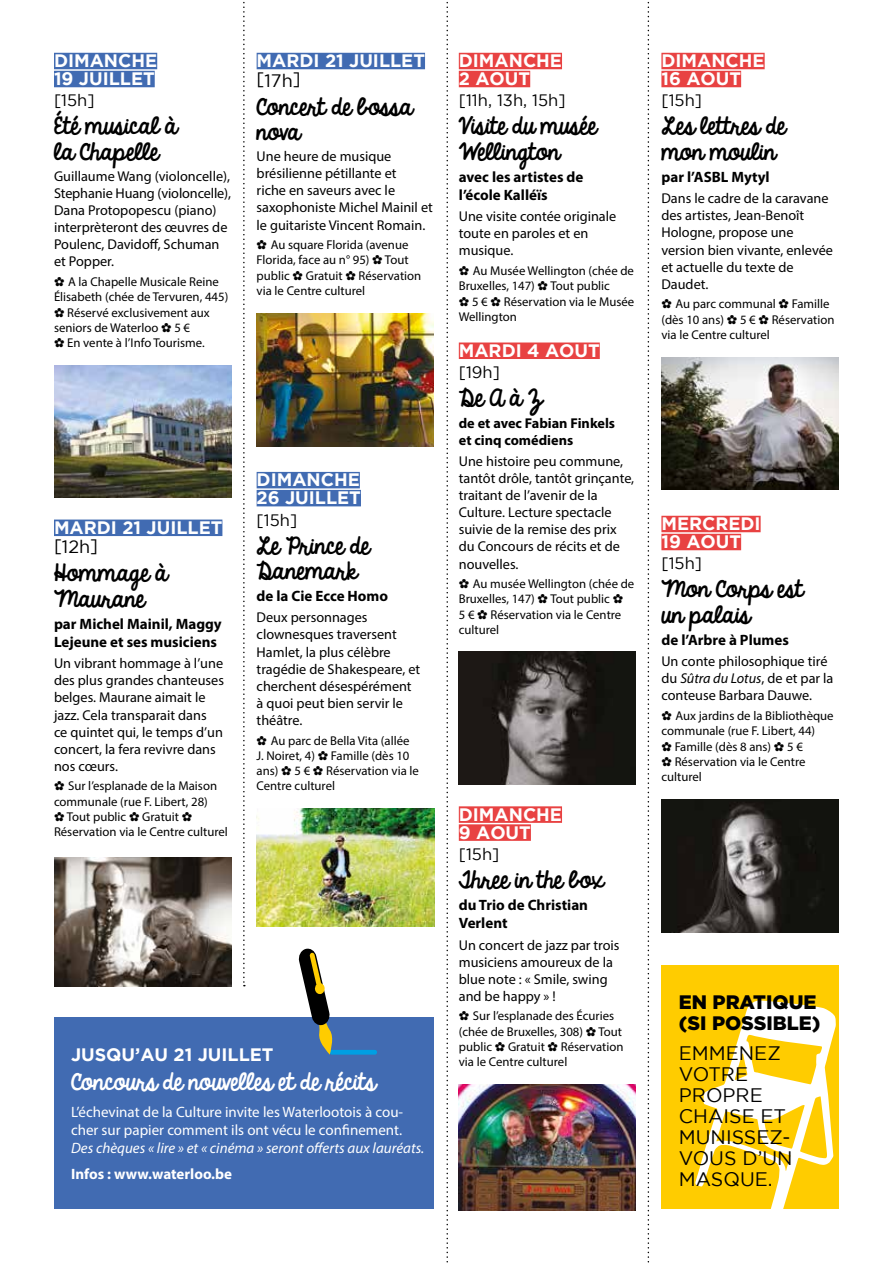
<style>
.page{position:relative;width:893px;height:1263px;background:#fff}
.page>*{position:absolute;margin:0;border:0;box-sizing:border-box;transform-origin:0 0}
.t1{font:21px/25.2px "KG Always A Good Time";color:#000}
.t2{font:21px "KG Always A Good Time";color:#fff}
.t3{font:19.5px/21px "Gotham";color:#000}
.t4{font:900 19.5px/21px "Gotham";color:#000}
.t5{font:700 18px/18px "Gotham";color:#fff}
.t6{font:18px "Gotham";color:#000}
.t7{font:16.5px "Gotham";color:#000}
.t8{font:700 15px/18px "Myriad Pro";color:#000}
.t9{font:15px/18px "Myriad Pro";color:#fff}
.t10{font:italic 15px "Myriad Pro";color:#fff}
.t11{font:700 15px "Myriad Pro";color:#fff}
.t12{font:14.25px/17.1px "Myriad Pro";color:#000}
.t13{font:700 14.25px/17.1px "Myriad Pro";color:#000}
.t14{font:12.75px/15.3px "Myriad Pro";color:#000}
.s1{font-style:italic}
</style>
<div class="page">
<div style="left:662px;top:965px;width:177px;height:244px;background:#fc0"></div>
<div style="left:54px;top:1018px;width:380px;height:191px;background:#416bb2"></div>
<div style="left:54px;top:53px;width:103px;height:16px;background:#416bb2"></div>
<div style="left:54px;top:71px;width:101px;height:16px;background:#416bb2"></div>
<div style="left:54px;top:519px;width:168px;height:17px;background:#416bb2"></div>
<img style="left:54px;top:365px;width:177px;height:133px">
<img style="left:54px;top:857px;width:177px;height:130px">
<div style="left:257px;top:53px;width:168px;height:16px;background:#416bb2"></div>
<div style="left:257px;top:472px;width:103px;height:16px;background:#416bb2"></div>
<div style="left:257px;top:490px;width:104px;height:16px;background:#416bb2"></div>
<img style="left:257px;top:313px;width:177px;height:133px">
<img style="left:257px;top:808px;width:178px;height:119px">
<div style="left:459px;top:53px;width:103px;height:16px;background:#e84242"></div>
<div style="left:459px;top:71px;width:71px;height:16px;background:#e84242"></div>
<div style="left:459px;top:342px;width:141px;height:17px;background:#e84242"></div>
<div style="left:459px;top:806px;width:103px;height:17px;background:#e84242"></div>
<div style="left:459px;top:824px;width:72px;height:17px;background:#e84242"></div>
<img style="left:459px;top:652px;width:177px;height:133px">
<img style="left:459px;top:1084px;width:177px;height:127px">
<div style="left:661px;top:53px;width:104px;height:16px;background:#e84242"></div>
<div style="left:661px;top:71px;width:80px;height:16px;background:#e84242"></div>
<div style="left:661px;top:516px;width:100px;height:16px;background:#e84242"></div>
<div style="left:661px;top:534px;width:80px;height:16px;background:#e84242"></div>
<img style="left:661px;top:357px;width:177px;height:133px">
<img style="left:661px;top:799px;width:177px;height:133px">
<svg style="left:243px;top:1px;width:2px;height:985px"></svg>
<svg style="left:446px;top:1px;width:2px;height:1262px"></svg>
<svg style="left:648px;top:1px;width:1px;height:1262px"></svg>
<hr style="left:330px;top:1050px;width:47px;height:4px;background:#009fe3;border-radius:2px">
<svg style="left:298px;top:948px;width:37px;height:106px"></svg>
<svg style="left:695px;top:1000px;width:141px;height:209px"></svg>
<p class="t5" style="left:54px;top:51px;width:105px">DIMANCHE<br>19 JUILLET</p>
<p class="t7" style="left:54px;top:91px;width:42px">[15h]</p>
<h1 class="t1" style="left:54px;top:115px;width:125px">Été musical à la Chapelle</h1>
<p class="t12" style="left:54px;top:167px;width:179px">Guillaume Wang (violoncelle),<br>Stephanie Huang (violoncelle),<br>Dana Protopopescu (piano) interprèteront des œuvres de<br>Poulenc, Davidoff, Schuman et Popper.</p>
<p class="t14" style="left:54px;top:274px;width:176px">✿ A la Chapelle Musicale Reine<br>Élisabeth (chée de Tervuren, 445) ✿ Réservé exclusivement aux seniors de Waterloo ✿ 5 €<br>✿ En vente à l’Info Tourisme.</p>
<p class="t5" style="left:257px;top:51px;width:170px">MARDI 21 JUILLET</p>
<p class="t6" style="left:257px;top:70px;width:46px">[17h]</p>
<h1 class="t1" style="left:257px;top:95px;width:157px">Concert de bossa nova</h1>
<p class="t12" style="left:257px;top:148px;width:178px">Une heure de musique brésilienne pétillante et<br>riche en saveurs avec le saxophoniste Michel Mainil et le guitariste Vincent Romain.</p>
<p class="t14" style="left:257px;top:237px;width:166px">✿ Au square Florida (avenue<br>Florida, face au n° 95) ✿ Tout public ✿ Gratuit ✿ Réservation via le Centre culturel</p>
<p class="t5" style="left:54px;top:518px;width:170px">MARDI 21 JUILLET</p>
<p class="t6" style="left:54px;top:537px;width:46px">[12h]</p>
<h1 class="t1" style="left:54px;top:562px;width:115px">Hommage à<br>Maurane</h1>
<p class="t8" style="left:54px;top:614px;width:169px">par Michel Mainil, Maggy<br>Lejeune et ses musiciens</p>
<p class="t12" style="left:54px;top:655px;width:171px">Un vibrant hommage à l’une des plus grandes chanteuses belges. Maurane aimait le jazz. Cela transparait dans<br>ce quintet qui, le temps d’un concert, la fera revivre dans nos cœurs.</p>
<p class="t14" style="left:54px;top:778px;width:175px">✿ Sur l’esplanade de la Maison communale (rue F. Libert, 28)<br>✿ Tout public ✿ Gratuit ✿<br>Réservation via le Centre culturel</p>
<p class="t5" style="left:257px;top:470px;width:106px">DIMANCHE<br>26 JUILLET</p>
<p class="t7" style="left:257px;top:511px;width:42px">[15h]</p>
<h1 class="t1" style="left:257px;top:534px;width:115px">Le Prince de<br>Danemark</h1>
<p class="t8" style="left:257px;top:586px;width:133px">de la Cie Ecce Homo</p>
<p class="t12" style="left:257px;top:609px;width:165px">Deux personnages clownesques traversent<br>Hamlet, la plus célèbre tragédie de Shakespeare, et cherchent désespérément à quoi peut bien servir le théâtre.</p>
<p class="t14" style="left:257px;top:732px;width:164px">✿ Au parc de Bella Vita (allée<br>J. Noiret, 4) ✿ Famille (dès 10 ans) ✿ 5 € ✿ Réservation via le<br>Centre culturel</p>
<p class="t5" style="left:71px;top:1045px;width:204px">JUSQU’AU 21 JUILLET</p>
<h1 class="t2" style="left:71px;top:1066px;width:306px">Concours de nouvelles et de récits</h1>
<p class="t9" style="left:71px;top:1102px;width:334px">L’échevinat de la Culture invite les Waterlootois à cou&shy;cher sur papier comment ils ont vécu le confinement.</p>
<p class="t10" style="left:71px;top:1138px;width:355px">Des chèques « lire » et « cinéma » seront offerts aux lauréats.</p>
<p class="t11" style="left:71px;top:1164px;width:162px">Infos : www.waterloo.be</p>
<p class="t5" style="left:459px;top:51px;width:105px">DIMANCHE<br>2 AOUT</p>
<p class="t7" style="left:459px;top:91px;width:108px">[11h, 13h, 15h]</p>
<h1 class="t1" style="left:459px;top:115px;width:139px">Visite du musée<br>Wellington</h1>
<p class="t8" style="left:459px;top:167px;width:126px">avec les artistes de l’école Kalléïs</p>
<p class="t12" style="left:459px;top:208px;width:159px">Une visite contée originale toute en paroles et en musique.</p>
<p class="t14" style="left:459px;top:263px;width:177px">✿ Au Musée Wellington (chée de<br>Bruxelles, 147) ✿ Tout public<br>✿ 5 € ✿ Réservation via le Musée<br>Wellington</p>
<p class="t5" style="left:459px;top:341px;width:142px">MARDI 4 AOUT</p>
<p class="t7" style="left:459px;top:363px;width:43px">[19h]</p>
<h1 class="t1" style="left:459px;top:386px;width:85px">De A à Z</h1>
<p class="t13" style="left:459px;top:414px;width:158px">de et avec Fabian Finkels et cinq comédiens</p>
<p class="t12" style="left:459px;top:452px;width:177px">Une histoire peu commune, tantôt drôle, tantôt grinçante, traitant de l’avenir de la<br>Culture. Lecture spectacle suivie de la remise des prix du Concours de récits et de nouvelles.</p>
<p class="t14" style="left:459px;top:576px;width:177px">✿ Au musée Wellington (chée de<br>Bruxelles, 147) ✿ Tout public ✿<br>5 € ✿ Réservation via le Centre culturel</p>
<p class="t5" style="left:459px;top:805px;width:105px">DIMANCHE<br>9 AOUT</p>
<p class="t7" style="left:459px;top:845px;width:42px">[15h]</p>
<h1 class="t1" style="left:459px;top:868px;width:146px">Three in the box</h1>
<p class="t8" style="left:459px;top:896px;width:131px">du Trio de Christian<br>Verlent</p>
<p class="t12" style="left:459px;top:936px;width:162px">Un concert de jazz par trois musiciens amoureux de la blue note : « Smile, swing and be happy » !</p>
<p class="t14" style="left:459px;top:1008px;width:166px">✿ Sur l’esplanade des Écuries (chée de Bruxelles, 308) ✿ Tout public ✿ Gratuit ✿ Réservation via le Centre culturel</p>
<p class="t5" style="left:661px;top:51px;width:105px">DIMANCHE<br>16 AOUT</p>
<p class="t7" style="left:661px;top:91px;width:42px">[15h]</p>
<h1 class="t1" style="left:661px;top:115px;width:126px">Les lettres de mon moulin</h1>
<p class="t8" style="left:661px;top:167px;width:110px">par l’ASBL Mytyl</p>
<p class="t12" style="left:661px;top:190px;width:173px">Dans le cadre de la caravane des artistes, Jean-Benoît<br>Hologne, propose une version bien vivante, enlevée et actuelle du texte de<br>Daudet.</p>
<p class="t14" style="left:661px;top:296px;width:174px">✿ Au parc communal ✿ Famille (dès 10 ans) ✿ 5 € ✿ Réservation via le Centre culturel</p>
<p class="t5" style="left:661px;top:514px;width:101px">MERCREDI<br>19 AOUT</p>
<p class="t7" style="left:661px;top:554px;width:42px">[15h]</p>
<h1 class="t1" style="left:661px;top:578px;width:143px">Mon Corps est un palais</h1>
<p class="t8" style="left:661px;top:630px;width:129px">de l’Arbre à Plumes</p>
<p class="t12" style="left:661px;top:653px;width:173px">Un conte philosophique tiré du <span class="s1">Sûtra du Lotus</span>, de et par la conteuse Barbara Dauwe.</p>
<p class="t14" style="left:661px;top:708px;width:174px">✿ Aux jardins de la Bibliothèque communale (rue F. Libert, 44)<br>✿ Famille (dès 8 ans) ✿ 5 €<br>✿ Réservation via le Centre culturel</p>
<h2 class="t4" style="left:679px;top:991px;width:143px">EN PRATIQUE (SI POSSIBLE)</h2>
<h2 class="t3" style="left:679px;top:1042px;width:115px">EMMENEZ<br>VOTRE<br>PROPRE<br>CHAISE ET<br>MUNISSEZ-<br>VOUS D’UN<br>MASQUE.</h2>
</div>
